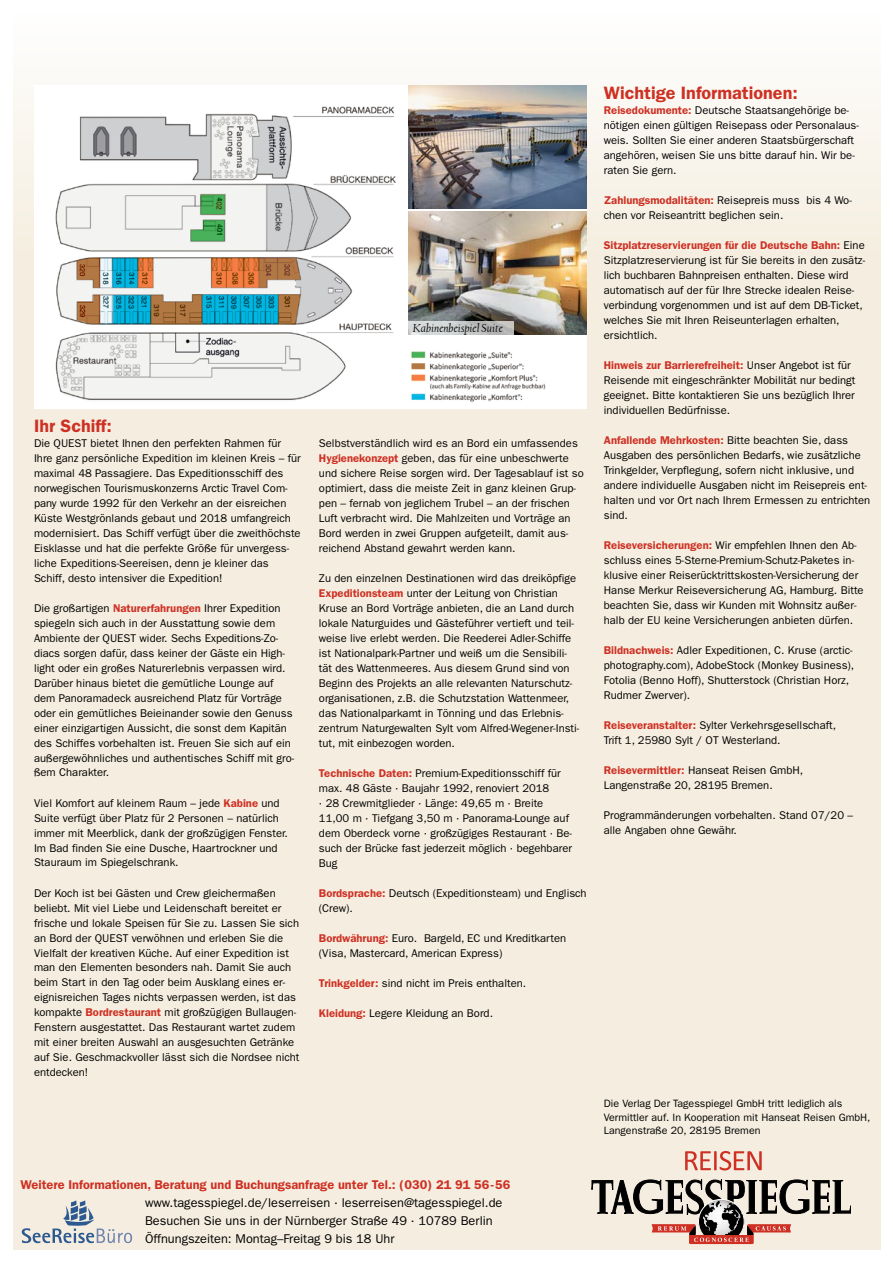
<style>
.page{position:relative;width:893px;height:1263px;background:#fff}
.page>*{position:absolute;margin:0;border:0;box-sizing:border-box;transform-origin:0 0}
.t1{font:18px "Franklin Gothic TS Dem";color:#ce3124}
.t2{font:12.75px/17.9px "Franklin Gothic TS Boo";color:#000}
.t3{font:12.75px "Franklin Gothic TS Dem";color:#ce3124}
.t4{font:italic 12px "Californian FB";color:#000}
.t5{font:11.25px/15px "Franklin Gothic TS Boo";color:#000}
.t6{font:11.25px "Franklin Gothic TS Dem";color:#ce3124}
.t7{font:10.65px/13.5px "Franklin Gothic TS Boo";color:#000}
.s1{font-family:"Franklin Gothic TS Dem";color:#ce3124}
.s2{font-family:"Franklin Gothic TS Boo";color:#000}
</style>
<div class="page">
<div style="left:13px;top:13px;width:867px;height:1237px;background:#f5eee0"></div>
<svg style="left:592px;top:1179px;width:259px;height:65px"></svg>
<svg style="left:685px;top:1151px;width:77px;height:19px"></svg>
<svg style="left:22px;top:1200px;width:110px;height:43px"></svg>
<img style="left:34px;top:85px;width:532px;height:323px">
<img style="left:408px;top:211px;width:179px;height:124px">
<img style="left:408px;top:85px;width:179px;height:123px">
<svg style="left:408px;top:321px;width:105px;height:14px"></svg>
<p class="t4" style="left:413px;top:321px;width:91px">Kabinenbeispiel Suite</p>
<h1 class="t1" style="left:34px;top:415px;width:79px">Ihr Schiff:</h1>
<p class="t5" style="left:34px;top:435px;width:268px">Die QUEST bietet Ihnen den perfekten Rahmen für Ihre ganz persönliche Expedition im kleinen Kreis – für maximal 48 Passagiere. Das Expeditionsschiff des norwegischen Tourismuskonzerns Arctic Travel Com&shy;pany wurde 1992 für den Verkehr an der eisreichen Küste Westgrönlands gebaut und 2018 umfangreich modernisiert. Das Schiff verfügt über die zweithöchste Eisklasse und hat die perfekte Größe für unvergess&shy;liche Expeditions-Seereisen, denn je kleiner das Schiff, desto intensiver die Expedition!</p>
<p class="t5" style="left:34px;top:600px;width:262px">Die großartigen <span class="s1">Naturerfahrungen</span> Ihrer Expedition spiegeln sich auch in der Ausstattung sowie dem Ambiente der QUEST wider. Sechs Expeditions-Zo&shy;diacs sorgen dafür, dass keiner der Gäste ein High&shy;light oder ein großes Naturerlebnis verpassen wird.<br>Darüber hinaus bietet die gemütliche Lounge auf dem Panoramadeck ausreichend Platz für Vorträge oder ein gemütliches Beieinander sowie den Genuss einer einzigartigen Aussicht, die sonst dem Kapitän des Schiffes vorbehalten ist. Freuen Sie sich auf ein außergewöhnliches und authentisches Schiff mit gro&shy;ßem Charakter.</p>
<p class="t5" style="left:34px;top:795px;width:255px">Viel Komfort auf kleinem Raum – jede <span class="s1">Kabine</span> und Suite verfügt über Platz für 2 Personen – natürlich immer mit Meerblick, dank der großzügigen Fenster.<br>Im Bad finden Sie eine Dusche, Haartrockner und Stauraum im Spiegelschrank.</p>
<p class="t5" style="left:34px;top:885px;width:267px">Der Koch ist bei Gästen und Crew gleichermaßen beliebt. Mit viel Liebe und Leidenschaft bereitet er frische und lokale Speisen für Sie zu. Lassen Sie sich an Bord der QUEST verwöhnen und erleben Sie die Vielfalt der kreativen Küche. Auf einer Expedition ist man den Elementen besonders nah. Damit Sie auch beim Start in den Tag oder beim Ausklang eines er&shy;eignisreichen Tages nichts verpassen werden, ist das kompakte <span class="s1">Bordrestaurant</span> mit großzügigen Bullaugen-Fenstern ausgestattet. Das Restaurant wartet zudem mit einer breiten Auswahl an ausgesuchten Getränke auf Sie. Geschmackvoller lässt sich die Nordsee nicht entdecken!</p>
<p class="t5" style="left:319px;top:435px;width:266px">Selbstverständlich wird es an Bord ein umfassendes <span class="s1">Hygienekonzept</span> geben, das für eine unbeschwerte und sichere Reise sorgen wird. Der Tagesablauf ist so optimiert, dass die meiste Zeit in ganz kleinen Grup&shy;pen – fernab von jeglichem Trubel – an der frischen Luft verbracht wird. Die Mahlzeiten und Vorträge an Bord werden in zwei Gruppen aufgeteilt, damit aus&shy;reichend Abstand gewahrt werden kann.</p>
<p class="t5" style="left:319px;top:570px;width:262px">Zu den einzelnen Destinationen wird das dreiköpfige <span class="s1">Expeditionsteam</span> unter der Leitung von Christian Kruse an Bord Vorträge anbieten, die an Land durch lokale Naturguides und Gästeführer vertieft und teil&shy;weise live erlebt werden. Die Reederei Adler-Schiffe ist Nationalpark-Partner und weiß um die Sensibili&shy;tät des Wattenmeeres. Aus diesem Grund sind von Beginn des Projekts an alle relevanten Naturschutz&shy;organisationen, z.B. die Schutzstation Wattenmeer, das Nationalparkamt in Tönning und das Erlebnis&shy;zentrum Naturgewalten Sylt vom Alfred-Wegener-Insti&shy;tut, mit einbezogen worden.</p>
<p class="t5" style="left:319px;top:765px;width:255px"><span class="s1">Technische Daten:</span> Premium-Expeditionsschiff für max. 48 Gäste · Baujahr 1992, renoviert 2018<br>· 28 Crewmitglieder · Länge: 49,65 m · Breite 11,00 m · Tiefgang 3,50 m · Panorama-Lounge auf dem Oberdeck vorne · großzügiges Restaurant · Be&shy;such der Brücke fast jederzeit möglich · begehbarer Bug</p>
<p class="t5" style="left:319px;top:885px;width:269px"><span class="s1">Bordsprache:</span> Deutsch (Expeditionsteam) und Englisch (Crew).</p>
<p class="t5" style="left:319px;top:930px;width:249px"><span class="s1">Bordwährung:</span> Euro. Bargeld, EC und Kreditkarten (Visa, Mastercard, American Express)</p>
<p class="t5" style="left:319px;top:975px;width:209px"><span class="s1">Trinkgelder:</span> sind nicht im Preis enthalten.</p>
<p class="t5" style="left:319px;top:1005px;width:176px"><span class="s1">Kleidung:</span> Legere Kleidung an Bord.</p>
<p class="t3" style="left:21px;top:1177px;width:492px">Weitere Informationen, Beratung und Buchungsanfrage unter Tel.: (030) 21 91 56-56</p>
<p class="t2" style="left:145px;top:1194px;width:359px">www.tagesspiegel.de/leserreisen · leserreisen@tagesspiegel.de<br>Besuchen Sie uns in der Nürnberger Straße 49 · 10789 Berlin<br>Öffnungszeiten: Montag–Freitag 9 bis 18 Uhr</p>
<h1 class="t1" style="left:604px;top:82px;width:195px">Wichtige Informationen:</h1>
<p class="t5" style="left:604px;top:102px;width:257px"><span class="s1">Reisedokumente:</span> Deutsche Staatsangehörige be&shy;nötigen einen gültigen Reisepass oder Personalaus&shy;weis. Sollten Sie einer anderen Staatsbürgerschaft angehören, weisen Sie uns bitte darauf hin. Wir be&shy;raten Sie gern.</p>
<p class="t5" style="left:604px;top:192px;width:249px"><span class="s1">Zahlungsmodalitäten:</span> Reisepreis muss bis 4 Wo&shy;chen vor Reiseantritt beglichen sein.</p>
<p class="t6" style="left:604px;top:238px;width:262px">Sitzplatzreservierungen für die Deutsche Bahn: <span class="s2">Eine</span></p>
<p class="t5" style="left:604px;top:252px;width:263px">Sitzplatzreservierung ist für Sie bereits in den zusätz&shy;lich buchbaren Bahnpreisen enthalten. Diese wird automatisch auf der für Ihre Strecke idealen Reise&shy;verbindung vorgenommen und ist auf dem DB-Ticket, welches Sie mit Ihren Reiseunterlagen erhalten, ersichtlich.</p>
<p class="t6" style="left:604px;top:358px;width:248px">Hinweis zur Barrierefreiheit: <span class="s2">Unser Angebot ist für</span></p>
<p class="t5" style="left:604px;top:372px;width:253px;text-align:justify">Reisende mit eingeschränkter Mobilität nur bedingt geeignet. Bitte kontaktieren Sie uns bezüglich Ihrer individuellen Bedürfnisse.</p>
<p class="t6" style="left:604px;top:433px;width:246px">Anfallende Mehrkosten: <span class="s2">Bitte beachten Sie, dass</span></p>
<p class="t5" style="left:604px;top:447px;width:268px">Ausgaben des persönlichen Bedarfs, wie zusätzliche Trinkgelder, Verpflegung, sofern nicht inklusive, und andere individuelle Ausgaben nicht im Reisepreis ent&shy;halten und vor Ort nach Ihrem Ermessen zu entrichten sind.</p>
<p class="t5" style="left:604px;top:537px;width:261px"><span class="s1">Reiseversicherungen:</span> Wir empfehlen Ihnen den Ab&shy;schluss eines 5-Sterne-Premium-Schutz-Paketes in&shy;klusive einer Reiserücktrittskosten-Versicherung der Hanse Merkur Reiseversicherung AG, Hamburg. Bitte beachten Sie, dass wir Kunden mit Wohnsitz außer&shy;halb der EU keine Versicherungen anbieten dürfen.</p>
<p class="t5" style="left:604px;top:642px;width:252px"><span class="s1">Bildnachweis:</span> Adler Expeditionen, C. Kruse (arctic&shy;photography.com), AdobeStock (Monkey Business), Fotolia (Benno Hoff), Shutterstock (Christian Horz, Rudmer Zwerver).</p>
<p class="t5" style="left:604px;top:717px;width:234px"><span class="s1">Reiseveranstalter:</span> Sylter Verkehrsgesellschaft,<br>Trift 1, 25980 Sylt / OT Westerland.</p>
<p class="t5" style="left:604px;top:762px;width:201px"><span class="s1">Reisevermittler:</span> Hanseat Reisen GmbH,<br>Langenstraße 20, 28195 Bremen.</p>
<p class="t5" style="left:604px;top:807px;width:251px">Programmänderungen vorbehalten. Stand 07/20 – alle Angaben ohne Gewähr.</p>
<p class="t7" style="left:604px;top:1097px;width:268px">Die Verlag Der Tagesspiegel GmbH tritt lediglich als<br>Vermittler auf. In Kooperation mit Hanseat Reisen GmbH,<br>Langenstraße 20, 28195 Bremen</p>
</div>
